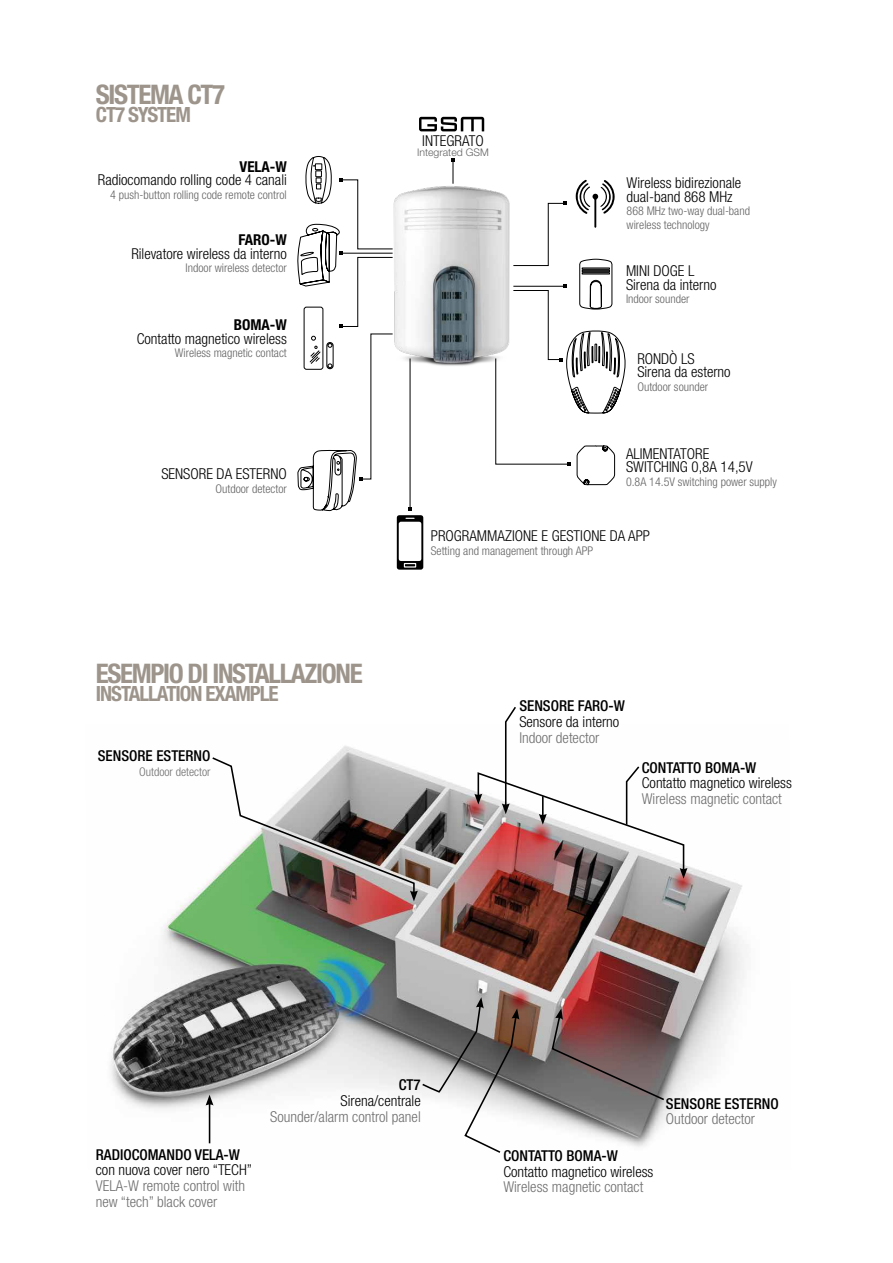
<style>
.page{position:relative;width:893px;height:1263px;background:#fff}
.page>*{position:absolute;margin:0;border:0;box-sizing:border-box;transform-origin:0 0}
.t1{font:700 condensed 27px "Helvetica Neue LT Pro";letter-spacing:-.05em;color:#9d958c}
.t2{font:700 condensed 21px "Helvetica Neue LT Pro";letter-spacing:-.05em;color:#9d958c}
.t3{font:300 condensed 15px/13.5px "Helvetica Neue LT Pro";color:#000}
.t4{font:300 condensed 15px/15.8px "Helvetica Neue LT Pro";color:#706f6f}
.t5{font:500 condensed 15px "Helvetica Neue LT Pro";color:#000}
.t6{font:700 condensed 15px "Helvetica Neue LT Pro";color:#000}
.t7{font:300 condensed 12px/13.5px "Helvetica Neue LT Pro";color:#646363}
.t8{font:300 condensed 12px "Helvetica Neue LT Pro";color:#706f6f}
.t9{font:300 10.5px "Helvetica Neue LT Pro";color:#646363}
</style>
<div class="page">
<svg style="left:419px;top:117px;width:65px;height:14px"></svg>
<img style="left:423px;top:186px;width:72px;height:180px">
<svg style="left:451px;top:159px;width:3px;height:25px"></svg>
<svg style="left:297px;top:156px;width:126px;height:414px"></svg>
<svg style="left:495px;top:180px;width:131px;height:305px"></svg>
<img style="left:110px;top:746px;width:634px;height:401px">
<img style="left:211px;top:756px;width:207px;height:145px">
<svg style="left:421px;top:997px;width:98px;height:156px"></svg>
<svg style="left:551px;top:1008px;width:115px;height:93px"></svg>
<hr style="left:209px;top:1103px;width:1px;height:40px;background:#000">
<svg style="left:206px;top:1095px;width:7px;height:10px"></svg>
<svg style="left:474px;top:707px;width:213px;height:172px"></svg>
<h1 class="t1" style="left:96px;top:78px;width:131px">SISTEMA CT7</h1>
<h2 class="t2" style="left:96px;top:101px;width:97px">CT7 SYSTEM</h2>
<p class="t6" style="left:240px;top:157px;width:49px">VELA-W</p>
<p class="t3" style="left:98px;top:173px;width:190px">Radiocomando rolling code 4 canali</p>
<p class="t7" style="left:110px;top:188px;width:178px">4 push-button rolling code remote control</p>
<p class="t6" style="left:238px;top:231px;width:50px">FARO-W</p>
<p class="t3" style="left:131px;top:246px;width:157px">Rilevatore wireless da interno</p>
<p class="t7" style="left:186px;top:261px;width:103px">Indoor wireless detector</p>
<p class="t6" style="left:234px;top:316px;width:55px">BOMA-W</p>
<p class="t3" style="left:137px;top:331px;width:152px">Contatto magnetico wireless</p>
<p class="t7" style="left:175px;top:346px;width:113px">Wireless magnetic contact</p>
<p class="t3" style="left:161px;top:467px;width:127px">SENSORE DA ESTERNO</p>
<p class="t7" style="left:216px;top:481px;width:73px">Outdoor detector</p>
<h1 class="t1" style="left:96px;top:657px;width:268px">ESEMPIO DI INSTALLAZIONE</h1>
<h2 class="t2" style="left:96px;top:681px;width:184px">INSTALLATION EXAMPLE</h2>
<p class="t5" style="left:98px;top:747px;width:114px">SENSORE ESTERNO</p>
<p class="t8" style="left:139px;top:764px;width:73px">Outdoor detector</p>
<p class="t3" style="left:422px;top:133px;width:63px">INTEGRATO</p>
<p class="t9" style="left:417px;top:146px;width:73px">Integrated GSM</p>
<p class="t3" style="left:627px;top:176px;width:116px">Wireless bidirezionale dual-band 868 MHz</p>
<p class="t7" style="left:627px;top:204px;width:125px">868 MHz two-way dual-band wireless technology</p>
<p class="t3" style="left:626px;top:264px;width:92px">MINI DOGE L<br>Sirena da interno</p>
<p class="t7" style="left:626px;top:292px;width:65px">Indoor sounder</p>
<p class="t3" style="left:637px;top:352px;width:95px">RONDÒ LS<br>Sirena da esterno</p>
<p class="t7" style="left:637px;top:380px;width:72px">Outdoor sounder</p>
<p class="t3" style="left:626px;top:446px;width:128px">ALIMENTATORE<br>SWITCHING 0,8A 14,5V</p>
<p class="t7" style="left:626px;top:475px;width:152px">0.8A 14.5V switching power supply</p>
<p class="t3" style="left:431px;top:529px;width:221px">PROGRAMMAZIONE E GESTIONE DA APP</p>
<p class="t7" style="left:431px;top:543px;width:164px">Setting and management through APP</p>
<p class="t5" style="left:519px;top:697px;width:107px">SENSORE FARO-W</p>
<p class="t3" style="left:519px;top:715px;width:101px">Sensore da interno</p>
<p class="t4" style="left:519px;top:729px;width:81px">Indoor detector</p>
<p class="t5" style="left:642px;top:758px;width:116px">CONTATTO BOMA-W</p>
<p class="t3" style="left:642px;top:776px;width:152px">Contatto magnetico wireless</p>
<p class="t4" style="left:642px;top:791px;width:141px">Wireless magnetic contact</p>
<p class="t5" style="left:96px;top:1145px;width:146px">RADIOCOMANDO VELA-W</p>
<p class="t3" style="left:96px;top:1163px;width:158px">con nuova cover nero “TECH”</p>
<p class="t4" style="left:96px;top:1178px;width:151px">VELA-W remote control with new “tech” black cover</p>
<p class="t5" style="left:399px;top:1076px;width:23px">CT7</p>
<p class="t3" style="left:341px;top:1093px;width:82px">Sirena/centrale</p>
<p class="t4" style="left:270px;top:1108px;width:152px">Sounder/alarm control panel</p>
<p class="t5" style="left:503px;top:1146px;width:116px">CONTATTO BOMA-W</p>
<p class="t3" style="left:503px;top:1164px;width:152px">Contatto magnetico wireless</p>
<p class="t4" style="left:503px;top:1179px;width:141px">Wireless magnetic contact</p>
<p class="t5" style="left:666px;top:1094px;width:114px">SENSORE ESTERNO</p>
<p class="t4" style="left:666px;top:1111px;width:91px">Outdoor detector</p>
</div>
